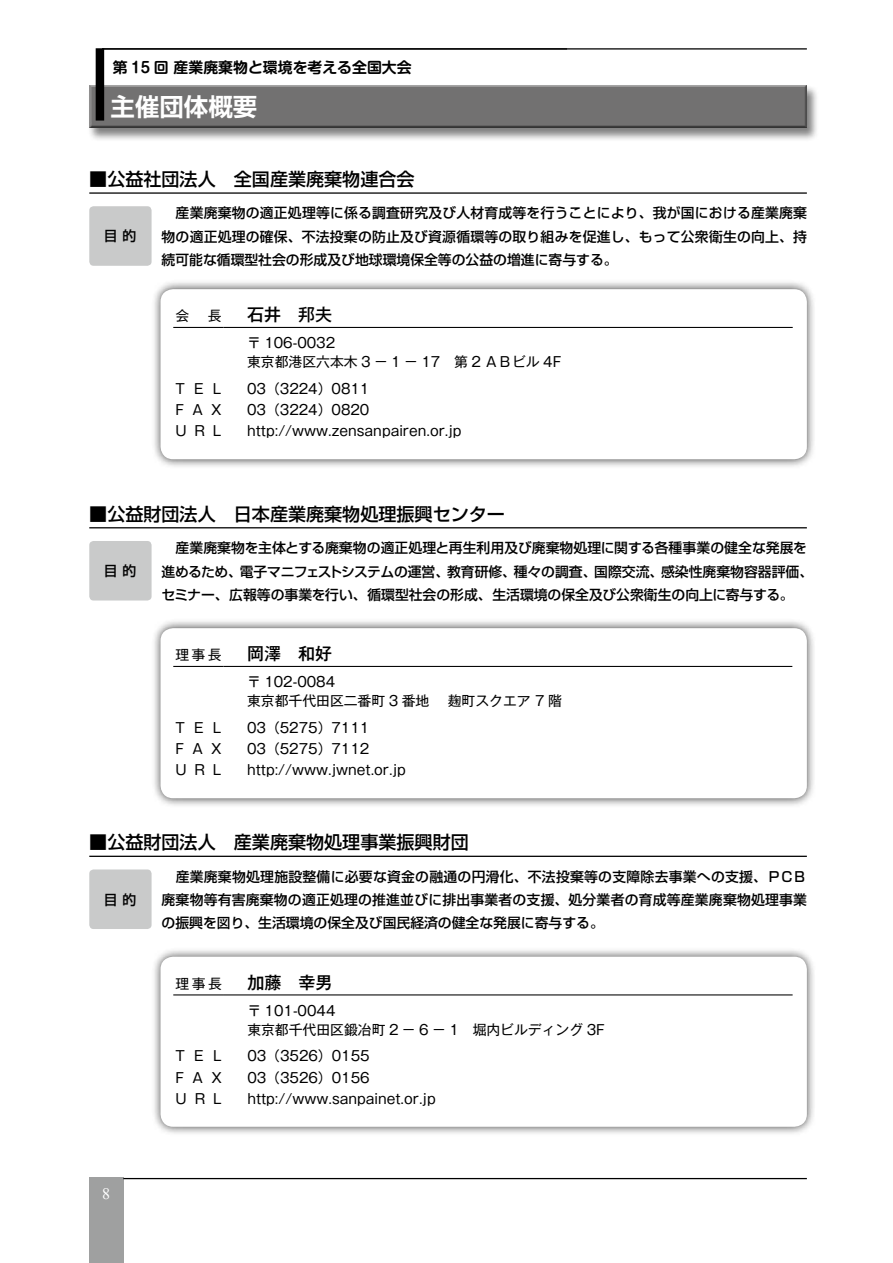
<style>
.page{position:relative;width:893px;height:1263px;background:#fff}
.page>*{position:absolute;margin:0;border:0;box-sizing:border-box;transform-origin:0 0}
.t1{font:700 24.45px "Shin Go Pro De";color:#fff}
.t2{font:500 18px "Shin Go Pro";color:#000}
.t3{font:500 16.95px "Gothic MB101 Pro";color:#000}
.t4{font:15.9px "Times New Roman";color:#fff}
.t5{font:700 14.85px "Shin M Go Pro De";color:#000}
.t6{font:500 13.8px/23.4px "Shin Go Pro";color:#000;text-align:justify}
.t7{font:13.8px/21.3px "Gothic MB101 Pro";color:#000}
</style>
<div class="page">
<div style="left:89px;top:1178px;width:34px;height:85px;background:#9fa0a0"></div>
<hr style="left:123px;top:1178px;width:684px;height:1px;background:#000">
<hr style="left:102px;top:48px;width:705px;height:2px;background:#000">
<div style="left:87px;top:85px;width:732px;height:57px;background:#000;opacity:.5"></div>
<div style="left:88px;top:84px;width:722px;height:45px;background:#000;opacity:.75"></div>
<hr style="left:89px;top:192px;width:718px;height:2px;background:#000">
<hr style="left:89px;top:527px;width:718px;height:1px;background:#000">
<hr style="left:89px;top:856px;width:718px;height:1px;background:#000">
<div style="left:151px;top:279px;width:666px;height:190px;background:#000;opacity:.75"></div>
<div style="left:161px;top:289px;width:646px;height:170px;background:#fff;border-radius:13px"></div>
<hr style="left:173px;top:327px;width:51px;height:1px;background:#000">
<hr style="left:224px;top:327px;width:569px;height:1px;background:#000">
<div style="left:151px;top:618px;width:666px;height:190px;background:#000;opacity:.75"></div>
<div style="left:161px;top:628px;width:646px;height:170px;background:#fff;border-radius:13px"></div>
<hr style="left:173px;top:666px;width:51px;height:1px;background:#000">
<hr style="left:224px;top:666px;width:568px;height:1px;background:#000">
<div style="left:151px;top:947px;width:666px;height:189px;background:#000;opacity:.75"></div>
<div style="left:161px;top:957px;width:646px;height:170px;background:#fff;border-radius:13px"></div>
<hr style="left:173px;top:994px;width:51px;height:1px;background:#000">
<hr style="left:224px;top:994px;width:569px;height:1px;background:#000">
<div style="left:89px;top:206px;width:63px;height:60px;background:#c9caca;border-radius:4px"></div>
<div style="left:89px;top:541px;width:63px;height:59px;background:#c9caca;border-radius:4px"></div>
<div style="left:89px;top:869px;width:63px;height:60px;background:#c9caca;border-radius:4px"></div>
<div style="left:96px;top:48px;width:8px;height:73px;background:#000"></div>
<p class="t5" style="left:113px;top:55px;width:301px">第 15 回 産業廃棄物と環境を考える全国大会</p>
<h1 class="t1" style="left:111px;top:86px;width:148px">主催団体概要</h1>
<h2 class="t2" style="left:89px;top:164px;width:327px">■公益社団法人　全国産業廃棄物連合会</h2>
<p class="t6" style="left:162px;top:200px;width:647px">　産業廃棄物の適正処理等に係る調査研究及び人材育成等を行うことにより、我が国における産業廃棄物の適正処理の確保、不法投棄の防止及び資源循環等の取り組みを促進し、もって公衆衛生の向上、持続可能な循環型社会の形成及び地球環境保全等の公益の増進に寄与する。</p>
<p class="t6" style="left:104px;top:223px;width:34px">目 的</p>
<p class="t7" style="left:175px;top:303px;width:15px">会</p>
<p class="t7" style="left:208px;top:303px;width:15px">長</p>
<p class="t3" style="left:247px;top:301px;width:87px">石井　邦夫</p>
<p class="t7" style="left:247px;top:331px;width:316px;line-height:19.2px">〒 106-0032<br>東京都港区六本木 3 － 1 － 17　第 2 ＡＢビル 4F</p>
<p class="t7" style="left:175px;top:376px;width:48px;text-align:justify">TEL FAX URL</p>
<p class="t7" style="left:247px;top:376px;width:216px">03（3224）0811<br>03（3224）0820 http://www.zensanpairen.or.jp</p>
<h2 class="t2" style="left:89px;top:499px;width:417px">■公益財団法人　日本産業廃棄物処理振興センター</h2>
<p class="t6" style="left:161px;top:534px;width:653px;text-align:left">　産業廃棄物を主体とする廃棄物の適正処理と再生利用及び廃棄物処理に関する各種事業の健全な発展を進めるため、電子マニフェストシステムの運営、教育研修、種々の調査、国際交流、感染性廃棄物容器評価、セミナー、広報等の事業を行い、循環型社会の形成、生活環境の保全及び公衆衛生の向上に寄与する。</p>
<p class="t6" style="left:104px;top:557px;width:34px">目 的</p>
<p class="t7" style="left:175px;top:642px;width:48px">理事長</p>
<p class="t3" style="left:247px;top:640px;width:87px">岡澤　和好</p>
<p class="t7" style="left:247px;top:670px;width:316px;line-height:19.2px">〒 102-0084<br>東京都千代田区二番町 3 番地　麹町スクエア 7 階</p>
<p class="t7" style="left:175px;top:715px;width:48px;text-align:justify">TEL FAX URL</p>
<p class="t7" style="left:247px;top:715px;width:160px">03（5275）7111<br>03（5275）7112 http://www.jwnet.or.jp</p>
<h2 class="t2" style="left:89px;top:828px;width:381px">■公益財団法人　産業廃棄物処理事業振興財団</h2>
<p class="t6" style="left:162px;top:863px;width:647px">　産業廃棄物処理施設整備に必要な資金の融通の円滑化、不法投棄等の支障除去事業への支援、ＰＣＢ廃棄物等有害廃棄物の適正処理の推進並びに排出事業者の支援、処分業者の育成等産業廃棄物処理事業の振興を図り、生活環境の保全及び国民経済の健全な発展に寄与する。</p>
<p class="t6" style="left:104px;top:886px;width:34px">目 的</p>
<p class="t4" style="left:102px;top:1182px;width:9px">8</p>
<p class="t7" style="left:175px;top:971px;width:48px">理事長</p>
<p class="t3" style="left:247px;top:968px;width:87px">加藤　幸男</p>
<p class="t7" style="left:247px;top:999px;width:359px;line-height:19.2px">〒 101-0044<br>東京都千代田区鍛冶町 2 － 6 － 1　堀内ビルディング 3F</p>
<p class="t7" style="left:175px;top:1043px;width:48px;text-align:justify">TEL FAX URL</p>
<p class="t7" style="left:247px;top:1043px;width:190px">03（3526）0155<br>03（3526）0156 http://www.sanpainet.or.jp</p>
</div>
